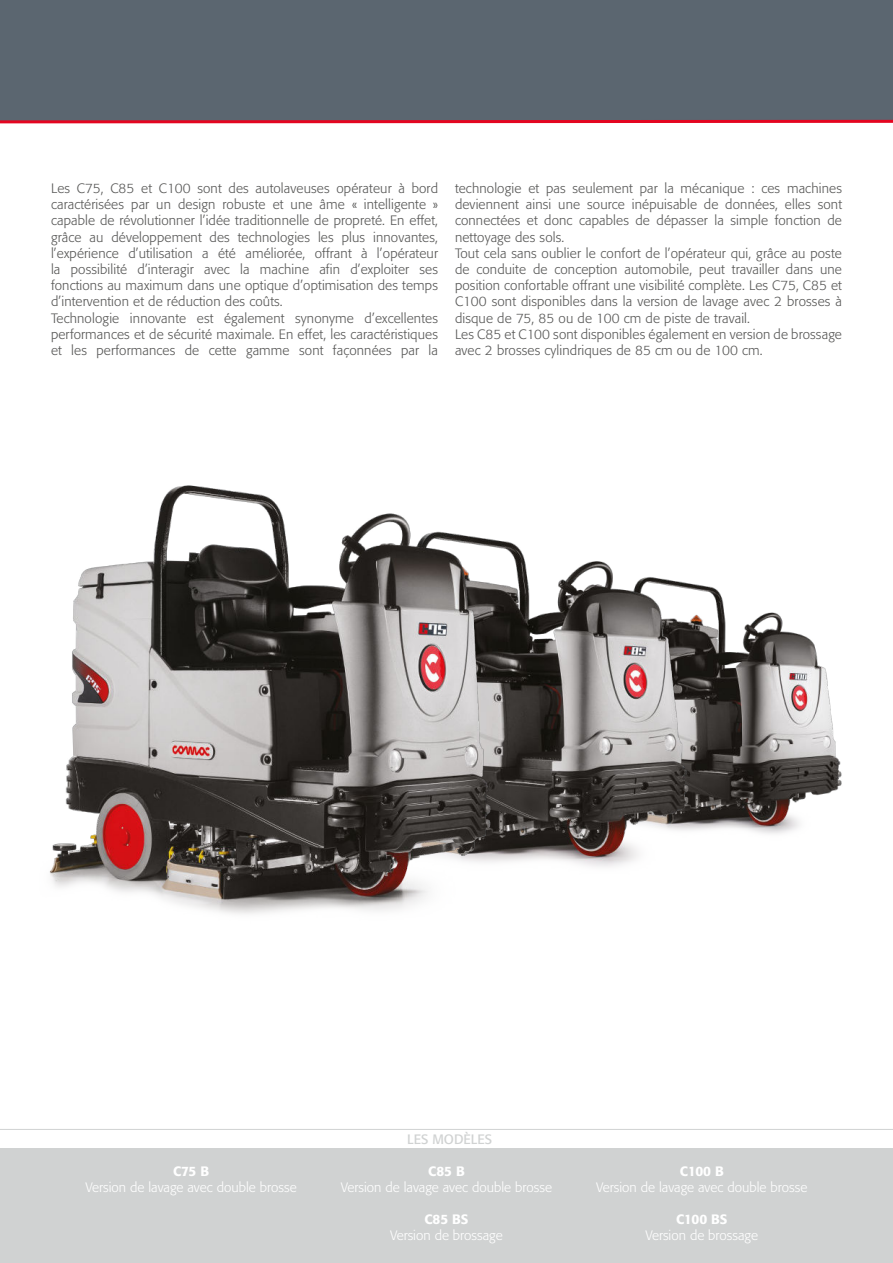
<style>
.page{position:relative;width:893px;height:1263px;background:#fff}
.page>*{position:absolute;margin:0;border:0;box-sizing:border-box;transform-origin:0 0}
.t1{font:300 13.5px/16.2px "Formata";letter-spacing:.01em;color:#575756}
.t2{font:300 13.5px "Formata";color:#fff}
.t3{font:500 13.5px "Formata";color:#fff}
.t4{font:13.5px "Formata";color:#d0d2d2}
</style>
<div class="page">
<hr style="left:0;top:1129px;width:893px;height:1px;background:#d0d2d2">
<img style="left:742px;top:612px;width:100px;height:222px">
<img style="left:564px;top:561px;width:178px;height:306px">
<img style="left:49px;top:485px;width:515px;height:429px">
<div style="left:0;top:0;width:893px;height:122px;background:#5b6670"></div>
<svg style="left:0;top:119px;width:893px;height:5px"></svg>
<div style="left:0;top:1148px;width:893px;height:115px;background:#d0d2d2"></div>
<p class="t1" style="left:51px;top:181px;width:388px">Les C75, C85 et C100 sont des autolaveuses opérateur à bord caractérisées par un design robuste et une âme « intelligente » capable de révolutionner l’idée traditionnelle de propreté. En effet, grâce au développement des technologies les plus innovantes, l’expérience d’utilisation a été améliorée, offrant à l’opérateur la possibilité d’interagir avec la machine afin d’exploiter ses fonctions au maximum dans une optique d’optimisation des temps d’intervention et de réduction des coûts.<br>Technologie innovante est également synonyme d’excellentes performances et de sécurité maximale. En effet, les caractéristiques et les performances de cette gamme sont façonnées par la</p>
<p class="t1" style="left:455px;top:181px;width:388px">technologie et pas seulement par la mécanique : ces machines deviennent ainsi une source inépuisable de données, elles sont connectées et donc capables de dépasser la simple fonction de nettoyage des sols.<br>Tout cela sans oublier le confort de l’opérateur qui, grâce au poste de conduite de conception automobile, peut travailler dans une position confortable offrant une visibilité complète. Les C75, C85 et C100 sont disponibles dans la version de lavage avec 2 brosses à disque de 75, 85 ou de 100 cm de piste de travail.<br>Les C85 et C100 sont disponibles également en version de brossage avec 2 brosses cylindriques de 85 cm ou de 100 cm.</p>
<p class="t3" style="left:173px;top:1163px;width:38px">C75 B</p>
<p class="t2" style="left:86px;top:1180px;width:213px">Version de lavage avec double brosse</p>
<p class="t4" style="left:407px;top:1131px;width:86px">LES MODÈLES</p>
<p class="t3" style="left:428px;top:1163px;width:38px">C85 B</p>
<p class="t2" style="left:341px;top:1180px;width:213px">Version de lavage avec double brosse</p>
<p class="t3" style="left:424px;top:1212px;width:46px">C85 BS</p>
<p class="t2" style="left:390px;top:1228px;width:114px">Version de brossage</p>
<p class="t3" style="left:680px;top:1163px;width:45px">C100 B</p>
<p class="t2" style="left:596px;top:1180px;width:213px">Version de lavage avec double brosse</p>
<p class="t3" style="left:676px;top:1212px;width:53px">C100 BS</p>
<p class="t2" style="left:645px;top:1228px;width:114px">Version de brossage</p>
</div>
